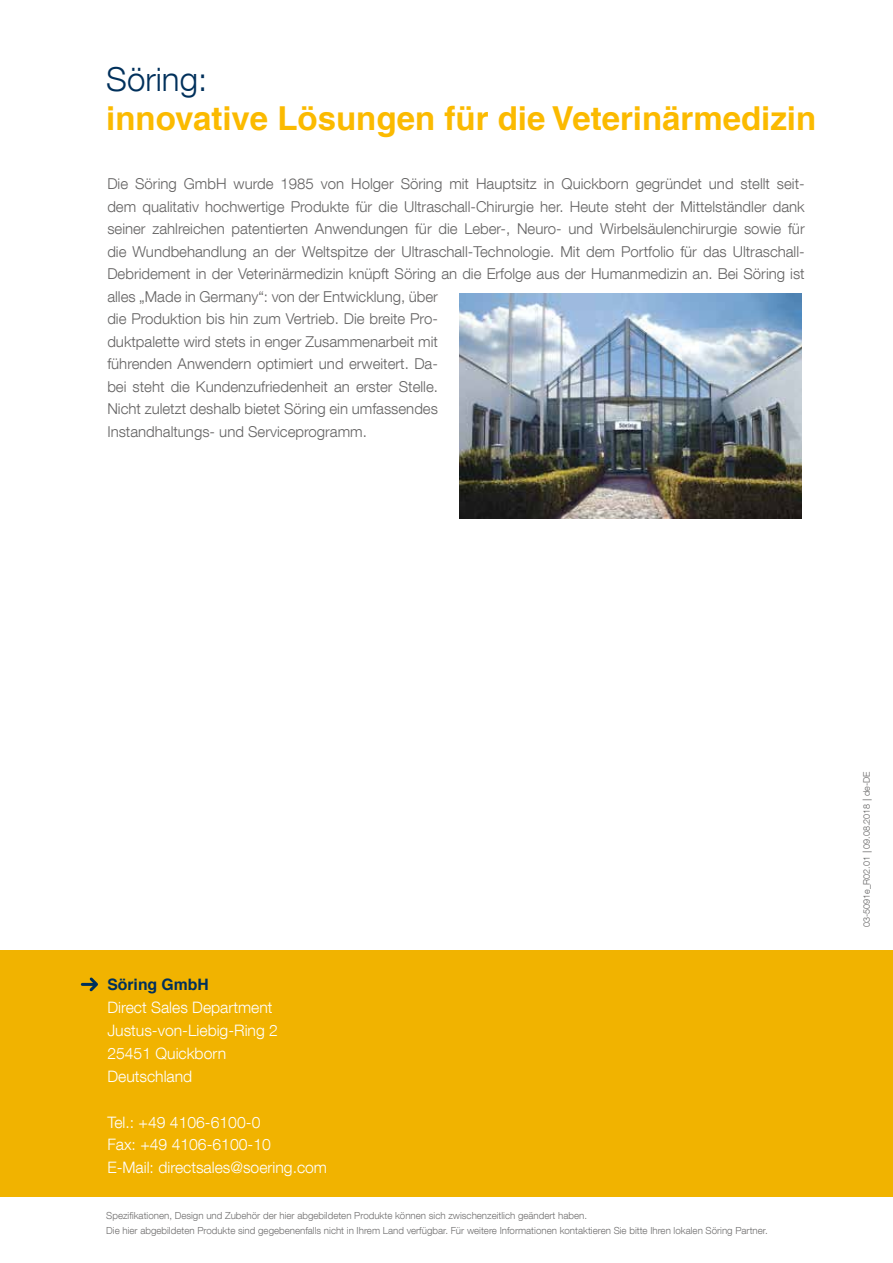
<style>
.page{position:relative;width:893px;height:1263px;background:#fff}
.page>*{position:absolute;margin:0;border:0;box-sizing:border-box;transform-origin:0 0}
.t1{font:700 33px "Helvetica LT Com";color:#fbba00}
.t2{font:300 33px "Helvetica Neue LT Com";color:#00305b}
.t3{font:300 15.75px/23px "Helvetica Neue LT Com";color:#fff}
.t4{font:700 15.75px "Helvetica LT Com";color:#00305b}
.t5{font:300 15px/22.5px "Helvetica Neue LT Com";color:#646363}
.t6{font:300 9.75px/15px "Helvetica Neue LT Com";color:#706f6f}
.t7{font:300 9px "Helvetica Neue LT Com";color:#646363}
.s1{font-family:"Helvetica LT Com";font-weight:400}
</style>
<div class="page">
<img style="left:459px;top:294px;width:343px;height:225px">
<div style="left:0;top:950px;width:893px;height:247px;background:#f1b300"></div>
<svg style="left:82px;top:977px;width:16px;height:15px"></svg>
<h1 class="t2" style="left:106px;top:59px;width:102px">Söring:</h1>
<h1 class="t1" style="left:106px;top:98px;width:711px">innovative Lösungen für die Veterinärmedizin</h1>
<p class="t5" style="left:107px;top:172px;width:699px">Die Söring GmbH wurde 1985 von Holger Söring mit Hauptsitz in Quickborn gegründet und stellt seit&shy;dem qualitativ hochwertige Produkte für die Ultraschall-Chirurgie her. Heute steht der Mittelständler dank seiner zahlreichen patentierten Anwendungen für die Leber-, Neuro- und Wirbelsäulenchirurgie sowie für die Wundbehandlung an der Weltspitze der Ultraschall-Technologie. Mit dem Portfolio für das Ultraschall-Debridement in der Veterinärmedizin knüpft Söring an die Erfolge aus der Humanmedizin an. Bei Söring ist alles „Made in Germany“: von der Entwicklung, über<br>die Produktion bis hin zum Vertrieb. Die breite Pro-<br>duktpalette wird stets in enger Zusammenarbeit mit<br>führenden Anwendern optimiert und erweitert. Da-<br>bei steht die Kundenzufriedenheit an erster Stelle.<br>Nicht zuletzt deshalb bietet Söring ein umfassendes<br>Instandhaltungs- und Serviceprogramm.</p>
<p class="t4" style="left:107px;top:975px;width:103px">Söring GmbH</p>
<p class="t3" style="left:107px;top:996px;width:172px">Direct Sales Department<br>Justus-von-Liebig-Ring 2<br>25451 Quickborn<br>Deutschland</p>
<p class="t3" style="left:107px;top:1110px;width:221px">Tel.: +49 4106-6100-0<br>Fax: +49 4106-6100-10<br>E-Mail: directsales@soering.com</p>
<p class="t6" style="left:106px;top:1208px;width:663px">Spezifikationen, Design und Zubehör der hier abgebildeten Produkte können sich zwischenzeitlich geändert haben.<br>Die hier abgebildeten Produkte sind gegebenenfalls nicht in Ihrem Land verfügbar. Für weitere Informationen kontaktieren Sie bitte Ihren lokalen Söring Partner.</p>
<p class="t7" style="left:861px;top:927px;width:157px;rotate:-90deg">03-5091e_R02.01 <span class="s1">|</span> 09.08.2018 <span class="s1">|</span> de-DE</p>
</div>
